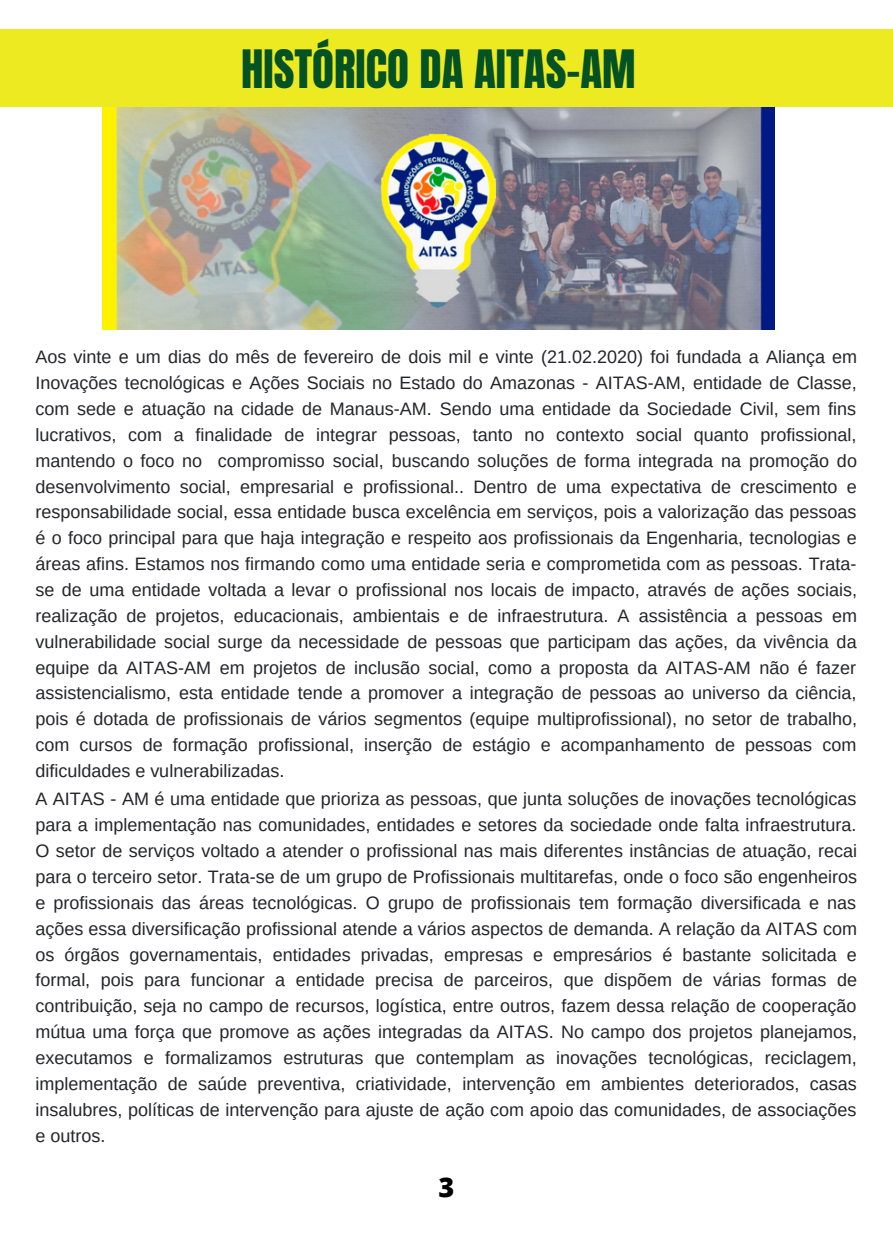
<style>
.page{position:relative;width:893px;height:1233px;background:#fff}
.page>*{position:absolute;margin:0;border:0;box-sizing:border-box;transform-origin:0 0}
.t1{font:45px "Anton";color:#025224}
.t2{font:800 27.15px "Open Sans";color:#000}
.t3{font:18px/25.8px "Arimo";color:#24252a;text-align:justify}
</style>
<div class="page">
<img style="left:103px;top:107px;width:671px;height:223px">
<div style="left:0;top:29px;width:892px;height:78px;background:#eeea22"></div>
<h1 class="t1" style="left:241px;top:36px;width:396px">HISTÓRICO DA AITAS-AM</h1>
<p class="t3" style="left:35px;top:344px;width:823px">Aos vinte e um dias do mês de fevereiro de dois mil e vinte (21.02.2020) foi fundada a Aliança em Inovações tecnológicas e Ações Sociais no Estado do Amazonas - AITAS-AM, entidade de Classe, com sede e atuação na cidade de Manaus-AM. Sendo uma entidade da Sociedade Civil, sem fins lucrativos, com a finalidade de integrar pessoas, tanto no contexto social quanto profissional, mantendo o foco no compromisso social, buscando soluções de forma integrada na promoção do desenvolvimento social, empresarial e profissional.. Dentro de uma expectativa de crescimento e responsabilidade social, essa entidade busca excelência em serviços, pois a valorização das pessoas é o foco principal para que haja integração e respeito aos profissionais da Engenharia, tecnologias e áreas afins. Estamos nos firmando como uma entidade seria e comprometida com as pessoas. Trata&shy;se de uma entidade voltada a levar o profissional nos locais de impacto, através de ações sociais, realização de projetos, educacionais, ambientais e de infraestrutura. A assistência a pessoas em vulnerabilidade social surge da necessidade de pessoas que participam das ações, da vivência da equipe da AITAS-AM em projetos de inclusão social, como a proposta da AITAS-AM não é fazer assistencialismo, esta entidade tende a promover a integração de pessoas ao universo da ciência, pois é dotada de profissionais de vários segmentos (equipe multiprofissional), no setor de trabalho, com cursos de formação profissional, inserção de estágio e acompanhamento de pessoas com dificuldades e vulnerabilizadas.</p>
<p class="t3" style="left:35px;top:786px;width:823px">A AITAS - AM é uma entidade que prioriza as pessoas, que junta soluções de inovações tecnológicas para a implementação nas comunidades, entidades e setores da sociedade onde falta infraestrutura.<br>O setor de serviços voltado a atender o profissional nas mais diferentes instâncias de atuação, recai para o terceiro setor. Trata-se de um grupo de Profissionais multitarefas, onde o foco são engenheiros e profissionais das áreas tecnológicas. O grupo de profissionais tem formação diversificada e nas ações essa diversificação profissional atende a vários aspectos de demanda. A relação da AITAS com os órgãos governamentais, entidades privadas, empresas e empresários é bastante solicitada e formal, pois para funcionar a entidade precisa de parceiros, que dispõem de várias formas de contribuição, seja no campo de recursos, logística, entre outros, fazem dessa relação de cooperação mútua uma força que promove as ações integradas da AITAS. No campo dos projetos planejamos, executamos e formalizamos estruturas que contemplam as inovações tecnológicas, reciclagem, implementação de saúde preventiva, criatividade, intervenção em ambientes deteriorados, casas insalubres, políticas de intervenção para ajuste de ação com apoio das comunidades, de associações e outros.</p>
<h2 class="t2" style="left:438px;top:1168px;width:17px">3</h2>
</div>
